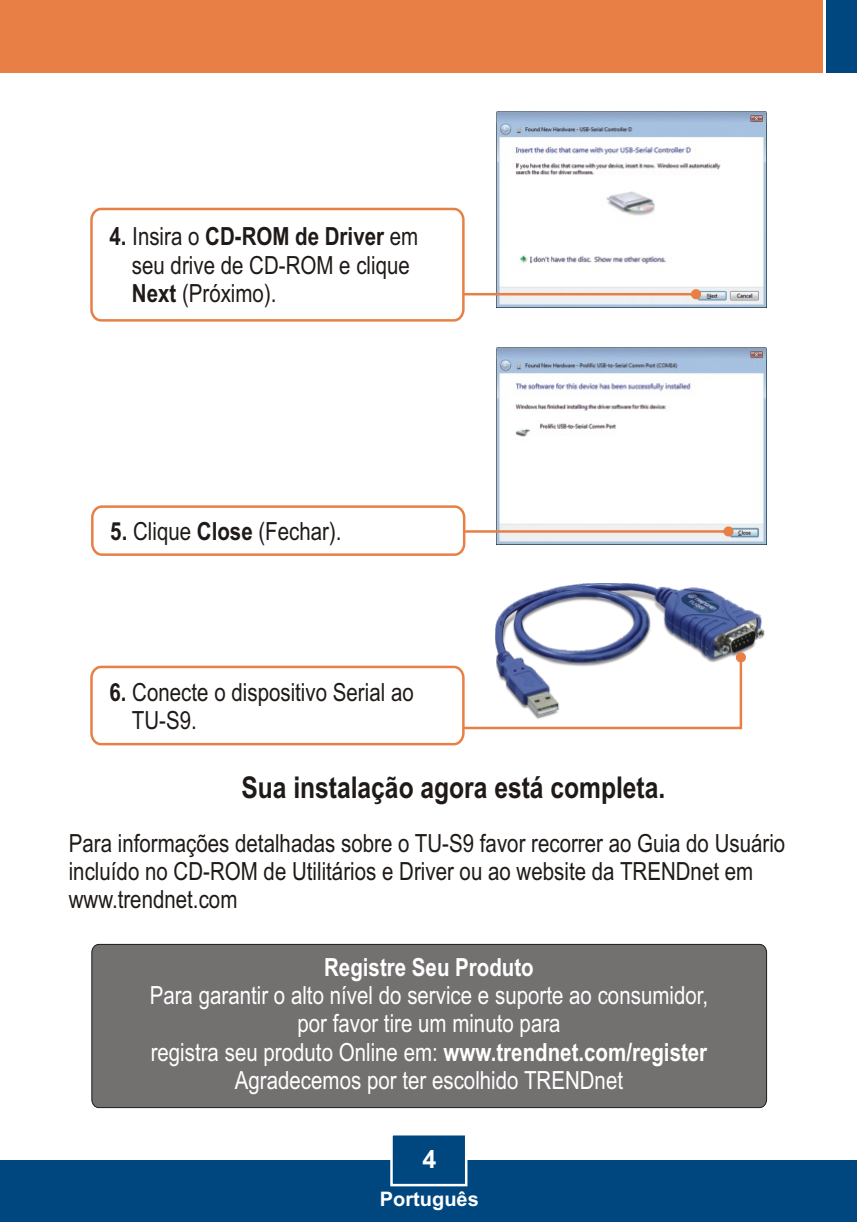
<style>
.page{position:relative;width:857px;height:1222px;background:#fff}
.page>*{position:absolute;margin:0;border:0;box-sizing:border-box;transform-origin:0 0}
.t1{font:700 30px "Arial Narrow";color:#1f1a17}
.t2{font:25px/28.2px "Arial Narrow";color:#1f1a17}
.t3{font:25px/28.5px "Arial Narrow";color:#fff;text-align:center}
.t4{font:700 25px "Arial Narrow";color:#fff}
.t5{font:700 25px "Arial";color:#fff}
.t6{font:700 20px "Arial";color:#fff}
.s1{font-weight:700}
</style>
<div class="page">
<img style="left:496px;top:348px;width:270px;height:196px">
<img style="left:496px;top:111px;width:270px;height:196px">
<svg style="left:466px;top:289px;width:235px;height:10px"></svg>
<svg style="left:90px;top:207px;width:376px;height:115px"></svg>
<svg style="left:91px;top:504px;width:642px;height:52px"></svg>
<div style="left:0;top:1159px;width:857px;height:62px;background:#004780"></div>
<div style="left:0;top:0;width:823px;height:72px;background:#e88045"></div>
<div style="left:826px;top:0;width:31px;height:72px;background:#004780"></div>
<svg style="left:389px;top:1135px;width:80px;height:52px"></svg>
<img style="left:496px;top:583px;width:269px;height:69px">
<svg style="left:90px;top:652px;width:656px;height:94px"></svg>
<div style="left:92px;top:944px;width:675px;height:163px;background:#737070;border:1px solid #1f1a17;border-radius:8px"></div>
<p class="t2" style="left:132px;top:224px;width:288px;text-indent:-22px"><span class="s1">4.</span> Insira o <span class="s1">CD-ROM de Driver</span> em seu drive de CD-ROM e clique<br><span class="s1">Next</span> (Próximo).</p>
<p class="t2" style="left:110px;top:519px;width:233px"><span class="s1">5.</span> Clique <span class="s1">Close</span> (Fechar).</p>
<p class="t2" style="left:132px;top:680px;width:283px;text-indent:-22px"><span class="s1">6.</span> Conecte o dispositivo Serial ao<br>TU-S9.</p>
<p class="t1" style="left:241px;top:776px;width:425px">Sua instalação agora está completa.</p>
<p class="t2" style="left:69px;top:831px;width:718px">Para informações detalhadas sobre o TU-S9 favor recorrer ao Guia do Usuário incluído no CD-ROM de Utilitários e Driver ou ao website da TRENDnet em www.trendnet.com</p>
<p class="t4" style="left:324px;top:957px;width:211px">Registre Seu Produto</p>
<p class="t3" style="left:150px;top:983px;width:560px">Para garantir o alto nível do service e suporte ao consumidor, por favor tire um minuto para<br>registra seu produto Online em: <span class="s1">www.trendnet.com/register </span>Agradecemos por ter escolhido TRENDnet</p>
<p class="t5" style="left:422px;top:1149px;width:15px">4</p>
<p class="t6" style="left:380px;top:1191px;width:100px">Português</p>
</div>
